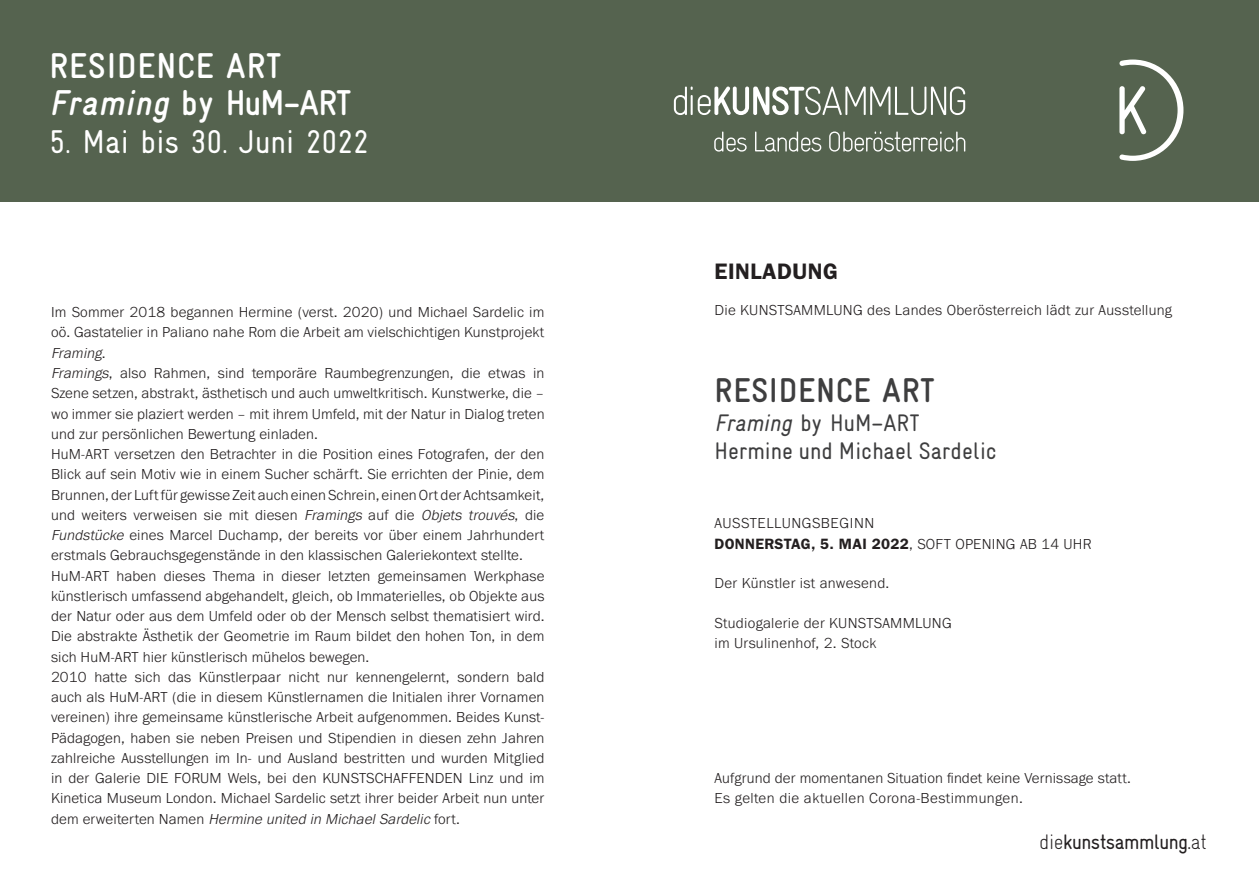
<style>
.page{position:relative;width:1259px;height:893px;background:#fff}
.page>*{position:absolute;margin:0;border:0;box-sizing:border-box;transform-origin:0 0}
.t1{font:700 condensed 36px/37.5px "Gravur";letter-spacing:.025em;color:#fff}
.t2{font:700 condensed 34.5px "Gravur";letter-spacing:.02em;color:#3e3e3f}
.t3{font:condensed 33px "Gravur";color:#fff}
.t4{font:condensed 24px/28.8px "Gravur";color:#3e3e3f}
.t5{font:600 22.5px "ITC Franklin Gothic Std";letter-spacing:.02em;color:#231f20}
.t6{font:condensed 21px "Gravur";letter-spacing:-.025em;color:#231f20}
.t7{font:300 15px/20.2px "Franklin Gothic URW";letter-spacing:.01em;color:#231f20}
.t8{font:300 15px "Franklin Gothic URW";letter-spacing:.04em;color:#231f20}
.t9{font:600 15px "ITC Franklin Gothic Std";color:#231f20}
.s1{font-style:italic}
.s2{font-family:"ITC Franklin Gothic Std";font-weight:600}
.s3{font-weight:300}
</style>
<div class="page">
<div style="left:0;top:0;width:1259px;height:202px;background:#55634f"></div>
<svg style="left:674px;top:87px;width:291px;height:28px"></svg>
<svg style="left:714px;top:132px;width:32px;height:20px"></svg>
<svg style="left:755px;top:132px;width:66px;height:20px"></svg>
<svg style="left:829px;top:132px;width:136px;height:20px"></svg>
<svg style="left:1119px;top:60px;width:64px;height:101px"></svg>
<h1 class="t1" style="left:49px;top:47px;width:303px">RESIDENCE ART<br><span class="s1">Framing</span> by HuM–ART</h1>
<h3 class="t3" style="left:49px;top:123px;width:321px">5. Mai bis 30. Juni 2022</h3>
<p class="t7" style="left:51px;top:302px;width:495px">Im Sommer 2018 begannen Hermine (verst. 2020) und Michael Sardelic im oö. Gastatelier in Paliano nahe Rom die Arbeit am vielschichtigen Kunstprojekt <span class="s1">Framing</span>.<br><span class="s1">Framings</span>, also Rahmen, sind temporäre Raumbegrenzungen, die etwas in Szene setzen, abstrakt, ästhetisch und auch umweltkritisch. Kunstwerke, die – wo immer sie plaziert werden – mit ihrem Umfeld, mit der Natur in Dialog treten und zur persönlichen Bewertung einladen.<br>HuM-ART versetzen den Betrachter in die Position eines Fotografen, der den Blick auf sein Motiv wie in einem Sucher schärft. Sie errichten der Pinie, dem Brunnen, der Luft für gewisse Zeit auch einen Schrein, einen Ort der Achtsamkeit, und weiters verweisen sie mit diesen <span class="s1">Framings</span> auf die <span class="s1">Objets trouvés</span>, die <span class="s1">Fundstücke</span> eines Marcel Duchamp, der bereits vor über einem Jahrhundert erstmals Gebrauchsgegenstände in den klassischen Galeriekontext stellte.<br>HuM-ART haben dieses Thema in dieser letzten gemeinsamen Werkphase künstlerisch umfassend abgehandelt, gleich, ob Immaterielles, ob Objekte aus der Natur oder aus dem Umfeld oder ob der Mensch selbst thematisiert wird.<br>Die abstrakte Ästhetik der Geometrie im Raum bildet den hohen Ton, in dem sich HuM-ART hier künstlerisch mühelos bewegen.<br>2010 hatte sich das Künstlerpaar nicht nur kennengelernt, sondern bald auch als HuM-ART (die in diesem Künstlernamen die Initialen ihrer Vornamen vereinen) ihre gemeinsame künstlerische Arbeit aufgenommen. Beides Kunst-Pädagogen, haben sie neben Preisen und Stipendien in diesen zehn Jahren zahlreiche Ausstellungen im In- und Ausland bestritten und wurden Mitglied in der Galerie DIE FORUM Wels, bei den KUNSTSCHAFFENDEN Linz und im Kinetica Museum London. Michael Sardelic setzt ihrer beider Arbeit nun unter d e m e rwe i te rte n N a m e n <span class="s1">Hermine united in MichaelSardelic</span> fo rt .</p>
<h3 class="t5" style="left:714px;top:258px;width:125px">EINLADUNG</h3>
<p class="t7" style="left:714px;top:300px;width:459px">Die KUNSTSAMMLUNG des Landes Oberösterreich lädt zur Ausstellung</p>
<h2 class="t2" style="left:714px;top:371px;width:222px">RESIDENCE ART</h2>
<h3 class="t4" style="left:714px;top:408px;width:284px"><span class="s1">Framing</span> by HuM–ART<br>Hermine und Michael Sardelic</h3>
<p class="t8" style="left:714px;top:514px;width:161px">AUSSTELLUNGSBEGINN</p>
<p class="t9" style="left:714px;top:535px;width:31px">DONNE</p>
<p class="t7" style="left:764px;top:534px;width:318px"><span class="s2">RSTAG , 5. MAI 2022</span>, SOFT OPENING ab 14 Uhr</p>
<p class="t7" style="left:714px;top:572px;width:176px">Der Künstler ist anwesend.</p>
<p class="t7" style="left:714px;top:613px;width:163px">Studiogalerie der Kunstsammlung<br>im Ursulinenhof, 2. Stock</p>
<p class="t7" style="left:714px;top:767px;width:418px">Aufgrund der momentanen Situation findet keine Vernissage statt.<br>Es gelten die aktuellen Corona-Bestimmungen.</p>
<h3 class="t6" style="left:1039px;top:830px;width:169px"><span class="s3">die</span>kunstsammlung.<span class="s3">at</span></h3>
</div>
